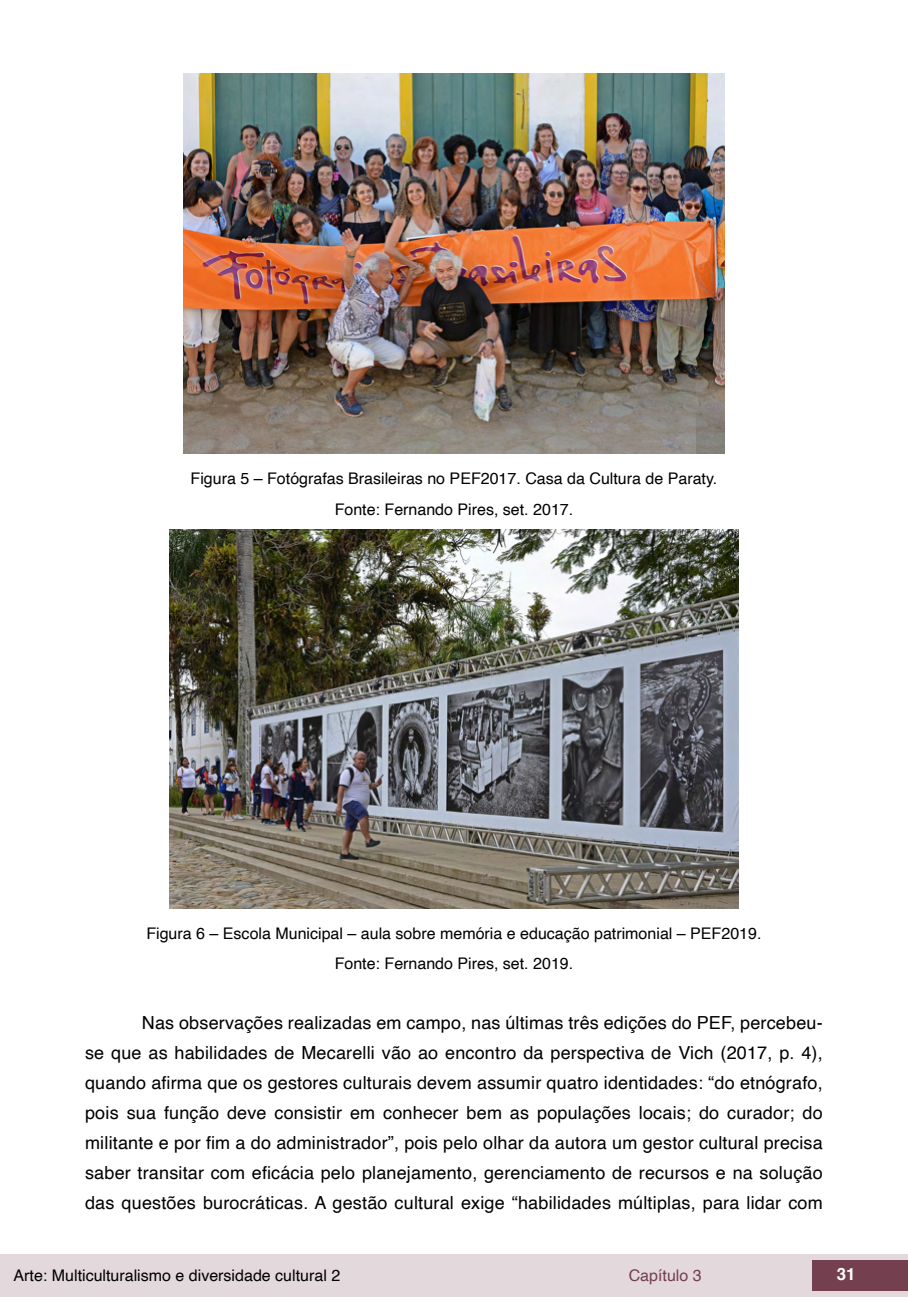
<style>
.page{position:relative;width:908px;height:1304px;background:#fff}
.page>*{position:absolute;margin:0;border:0;box-sizing:border-box;transform-origin:0 0}
.t1{font:18px/30px "Helvetica";letter-spacing:.01em;color:#000;text-align:justify}
.t2{font:700 16.8px "Helvetica";color:#fff}
.t3{font:16px/30.6px "Helvetica";color:#000;text-align:center}
.t4{font:16px "Helvetica";color:#743f4f}
</style>
<div class="page">
<div style="left:0;top:1254px;width:906px;height:43px;background:#e3d8dc"></div>
<div style="left:812px;top:1261px;width:95px;height:30px;background:#743f4f"></div>
<img style="left:183px;top:74px;width:541px;height:379px">
<img style="left:169px;top:529px;width:569px;height:379px">
<p class="t3" style="left:190px;top:464px;width:528px">Figura 5 – Fotógrafas Brasileiras no PEF2017. Casa da Cultura de Paraty.<br>Fonte: Fernando Pires, set. 2017.</p>
<p class="t3" style="left:146px;top:918px;width:616px">Figura 6 – Escola Municipal – aula sobre memória e educação patrimonial – PEF2019.<br>Fonte: Fernando Pires, set. 2019.</p>
<p class="t1" style="left:85px;top:1009px;width:738px;text-indent:57px">Nas observações realizadas em campo, nas últimas três edições do PEF, percebeu&shy;se que as habilidades de Mecarelli vão ao encontro da perspectiva de Vich (2017, p. 4), quando afirma que os gestores culturais devem assumir quatro identidades: “do etnógrafo, pois sua função deve consistir em conhecer bem as populações locais; do curador; do militante e por fim a do administrador”, pois pelo olhar da autora um gestor cultural precisa saber transitar com eficácia pelo planejamento, gerenciamento de recursos e na solução das questões burocráticas. A gestão cultural exige “habilidades múltiplas, para lidar com</p>
<p class="t3" style="left:14px;top:1260px;width:328px">Arte: Multiculturalismo e diversidade cultural 2</p>
<p class="t4" style="left:628px;top:1263px;width:74px">Capítulo 3</p>
<p class="t2" style="left:836px;top:1261px;width:20px">31</p>
</div>
